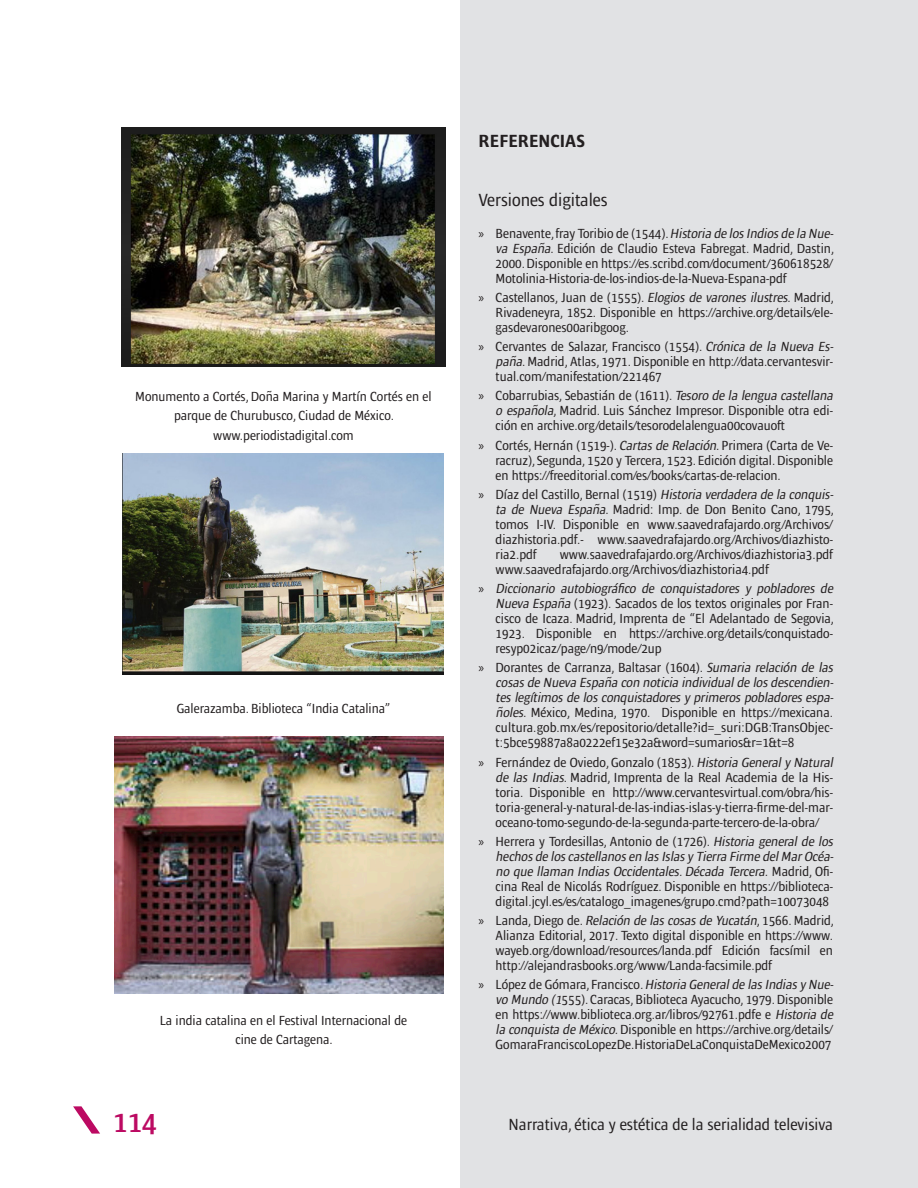
<style>
.page{position:relative;width:918px;height:1188px;background:#fff}
.page>*{position:absolute;margin:0;border:0;box-sizing:border-box;transform-origin:0 0}
.t1{font:600 condensed 30px "Ardoise Std";color:#bc0a62}
.Subtítulos_nivel_2{font:condensed 18px "Ardoise Std";color:#231f20}
.Subtítulos{font:700 condensed 18px "Ardoise Std";color:#231f20}
.t2{font:condensed 16.5px "Ardoise Std";color:#231f20}
.Nota_a_pie_de_tabla{font:condensed 13.5px/15px "Ardoise Std";color:#231f20}
.s1{font-family:"Myriad Pro";font-stretch:normal}
.s2{font-style:italic}
</style>
<div class="page">
<div style="left:461px;top:0;width:457px;height:1188px;background:#e1e2e4"></div>
<svg style="left:73px;top:1106px;width:27px;height:28px"></svg>
<img style="left:123px;top:453px;width:321px;height:222px">
<img style="left:121px;top:128px;width:325px;height:239px">
<img style="left:115px;top:736px;width:328px;height:258px">
<p class="Nota_a_pie_de_tabla" style="left:135px;top:386px;width:298px;line-height:19.5px;text-align:center">Monumento a Cortés, Doña Marina y Martín Cortés en el parque de Churubusco, Ciudad de México. www.periodistadigital.com</p>
<p class="Nota_a_pie_de_tabla" style="left:177px;top:700px;width:215px">Galerazamba. Biblioteca “India Catalina”</p>
<p class="Nota_a_pie_de_tabla" style="left:160px;top:1010px;width:249px;line-height:19.5px;text-align:center">La india catalina en el Festival Internacional de cine de Cartagena.</p>
<p class="Subtítulos" style="left:479px;top:131px;width:108px">REFERENCIAS</p>
<p class="Subtítulos_nivel_2" style="left:479px;top:189px;width:130px">Versiones digitales</p>
<p class="Nota_a_pie_de_tabla" style="left:496px;top:225px;width:342px;text-indent:-17px"><span class="s1">»</span> Benavente, fray Toribio de (1544). <span class="s2">Historia de los Indios de la Nue&shy;va España</span>. Edición de Claudio Esteva Fabregat. Madrid, Dastin, 2000. Disponible en https://es.scribd.com/document/360618528/ Motolinia-Historia-de-los-indios-de-la-Nueva-Espana-pdf</p>
<p class="Nota_a_pie_de_tabla" style="left:496px;top:290px;width:340px;text-align:justify;text-indent:-17px"><span class="s1">»</span> Castellanos, Juan de (1555). <span class="s2">Elogios de varones ilustres</span>. Madrid, Rivadeneyra, 1852. Disponible en https://archive.org/details/ele&shy;gasdevarones00aribgoog.</p>
<p class="Nota_a_pie_de_tabla" style="left:496px;top:339px;width:342px;text-indent:-17px"><span class="s1">»</span> Cervantes de Salazar, Francisco (1554). <span class="s2">Crónica de la Nueva Es&shy;paña</span>. Madrid, Atlas, 1971. Disponible en http://data.cervantesvir&shy;tual.com/manifestation/221467</p>
<p class="Nota_a_pie_de_tabla" style="left:496px;top:388px;width:342px;text-indent:-17px"><span class="s1">»</span> Cobarrubias, Sebastián de (1611). <span class="s2">Tesoro de la lengua castellana o española</span>, Madrid. Luis Sánchez Impresor. Disponible otra edi&shy;ción en archive.org/details/tesorodelalengua00covauoft</p>
<p class="Nota_a_pie_de_tabla" style="left:496px;top:437px;width:339px;text-align:justify;text-indent:-17px"><span class="s1">»</span> Cortés, Hernán (1519-). <span class="s2">Cartas de Relación</span>. Primera (Carta de Ve&shy;racruz), Segunda, 1520 y Tercera, 1523. Edición digital. Disponible en https://freeditorial.com/es/books/cartas-de-relacion.</p>
<p class="Nota_a_pie_de_tabla" style="left:496px;top:487px;width:342px;text-indent:-17px"><span class="s1">»</span> Díaz del Castillo, Bernal (1519) <span class="s2">Historia verdadera de la conquis&shy;ta de Nueva España</span>. Madrid: Imp. de Don Benito Cano, 1795, tomos I-IV. Disponible en www.saavedrafajardo.org/Archivos/ diazhistoria.pdf.- www.saavedrafajardo.org/Archivos/diazhisto&shy;ria2.pdf</p>
<p class="Nota_a_pie_de_tabla" style="left:496px;top:547px;width:339px;text-indent:64px">www.saavedrafajardo.org/Archivos/diazhistoria3.pdf www.saavedrafajardo.org/Archivos/diazhistoria4.pdf</p>
<p class="Nota_a_pie_de_tabla" style="left:496px;top:581px;width:342px;text-indent:-17px"><span class="s1">»</span> <span class="s2">Diccionario autobiográfico de conquistadores y pobladores de Nueva España</span> (1923). Sacados de los textos originales por Fran&shy;cisco de Icaza. Madrid, Imprenta de “El Adelantado de Segovia, 1923. Disponible en https://archive.org/details/conquistado&shy;resyp02icaz/page/n9/mode/2up</p>
<p class="Nota_a_pie_de_tabla" style="left:496px;top:660px;width:342px;text-indent:-17px"><span class="s1">»</span> Dorantes de Carranza, Baltasar (1604). <span class="s2">Sumaria relación de las cosas de Nueva España con noticia individualde los descendien&shy;tes legítimos de los conquistadores y primeros pobladores espa&shy;ñoles.</span> México, Medina, 1970. Disponible en https://mexicana. cultura.gob.mx/es/repositorio/detalle?id=_suri:DGB:TransObjec&shy;t:5bce59887a8a0222ef15e32a&amp;word=sumarios&amp;r=1&amp;t=8</p>
<p class="Nota_a_pie_de_tabla" style="left:496px;top:754px;width:342px;text-indent:-17px"><span class="s1">»</span> Fernández de Oviedo, Gonzalo (1853). <span class="s2">Historia Generaly Natural de las Indias</span>. Madrid, Imprenta de la Real Academia de la His&shy;toria. Disponible en http://www.cervantesvirtual.com/obra/his&shy;toria-general-y-natural-de-las-indias-islas-y-tierra-firme-del-mar&shy;oceano-tomo-segundo-de-la-segunda-parte-tercero-de-la-obra/</p>
<p class="Nota_a_pie_de_tabla" style="left:496px;top:834px;width:342px;text-indent:-17px"><span class="s1">»</span> Herrera y Tordesillas, Antonio de (1726). <span class="s2">Historia general de los hechos de los castellanos en las Islas y Tierra Firme delMarOcéa&shy;no que llaman Indias Occidentales.Década Tercera.</span> M a d r i d , O fi - cina Real de Nicolás Rodríguez. Disponible en https://biblioteca&shy;digital.jcyl.es/es/catalogo_imagenes/grupo.cmd?path=10073048</p>
<p class="Nota_a_pie_de_tabla" style="left:496px;top:913px;width:340px;text-align:justify;text-indent:-17px"><span class="s1">»</span> Landa, Diego de. <span class="s2">Relación de las cosas de Yucatán</span>, 1566. Madrid, Alianza Editorial, 2017. Texto digital disponible en https://www. wayeb.org/download/resources/landa.pdf Edición facsímil en http://alejandrasbooks.org/www/Landa-facsimile.pdf</p>
<p class="Nota_a_pie_de_tabla" style="left:496px;top:977px;width:342px;text-indent:-17px"><span class="s1">»</span> Ló pez d e G ó m a ra , F ra n c i s co <span class="s2">.Historia Generalde las Indias y Nue&shy;vo Mundo (1</span>555). Caracas, Biblioteca Ayacucho, 1979. Disponible en https://www.biblioteca.org.ar/libros/92761.pdfe e <span class="s2">Historia de la conquista de México.</span>Disponible en https://archive.org/details/ GomaraFranciscoLopezDe.HistoriaDeLaConquistaDeMexico2007</p>
<h1 class="t1" style="left:113px;top:1104px;width:45px">114</h1>
<p class="t2" style="left:509px;top:1115px;width:326px">Narrativa, ética y estética de la serialidad televisiva</p>
</div>
